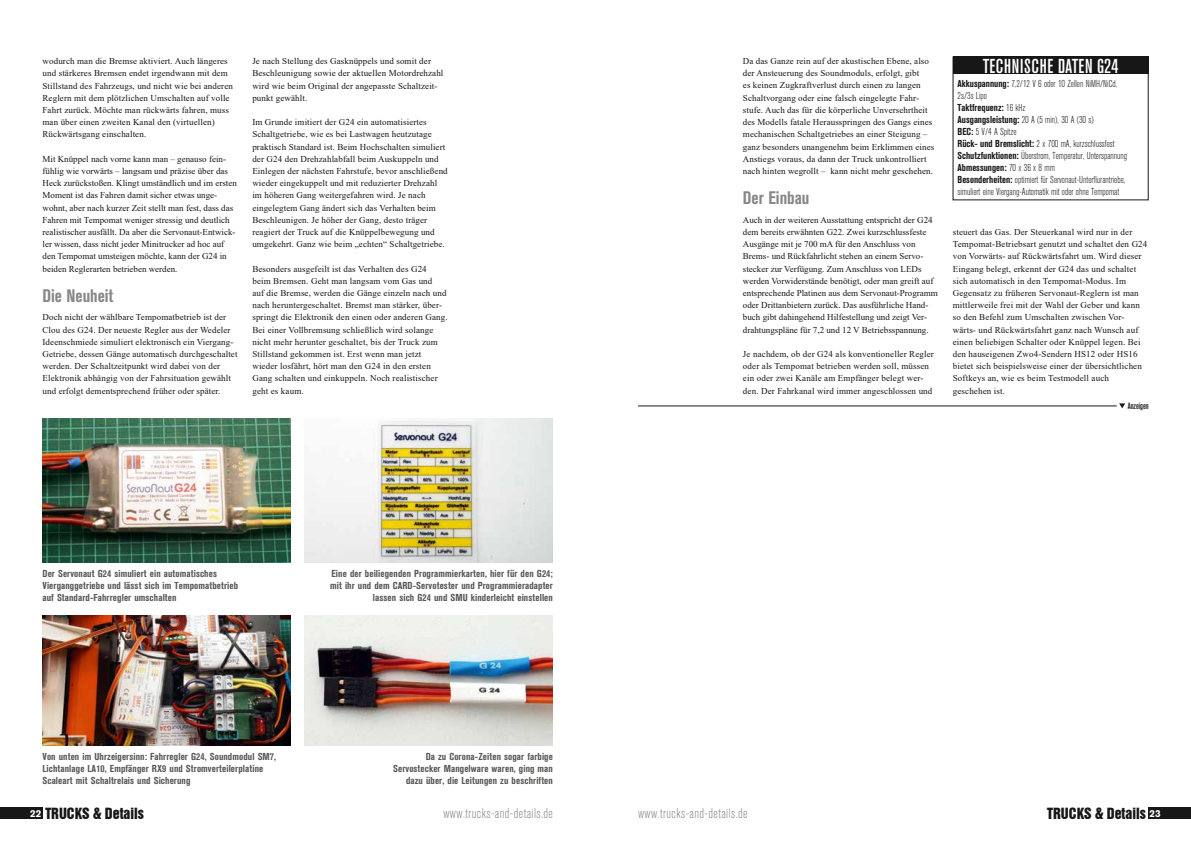
<style>
.page{position:relative;width:1191px;height:842px;background:#fff}
.page>*{position:absolute;margin:0;border:0;box-sizing:border-box;transform-origin:0 0}
.t1{font:500 condensed 20px "Akzidenz Grotesk BE";letter-spacing:.03em;color:#fff}
.t2{font:700 condensed 18px "Akzidenz Grotesk BE";color:#868786}
.t3{font:14.2px "Swiss 921 BT Regular A";color:#181716}
.t4{font:300 condensed 14px "Akzidenz Grotesk BE";letter-spacing:.03em;color:#868786}
.t5{font:700 condensed 10px/12.2px "Akzidenz Grotesk BE";letter-spacing:.01em;color:#565655;scale:1.05 1}
.t6{font:300 condensed 10px/12px "Akzidenz Grotesk BE";color:#181716}
.t7{font:9px/12.2px "Times New Roman";letter-spacing:.01em;color:#181716}
.t8{font:500 condensed 9px "Akzidenz Grotesk BE";color:#181716}
.s1{font-weight:700}
.s2{font-family:"Akzidenz Grotesk BE";font-weight:700;font-size:10px;color:#fff}
</style>
<div class="page">
<div style="left:0;top:807px;width:43px;height:12px;background:#181716"></div>
<div style="left:1148px;top:807px;width:43px;height:12px;background:#181716"></div>
<hr style="left:638px;top:406px;width:478px;height:1px;background:#181716">
<svg style="left:1119px;top:403px;width:6px;height:5px"></svg>
<svg style="left:952px;top:56px;width:196px;height:144px"></svg>
<div style="left:952px;top:57px;width:196px;height:17px;background:#181716"></div>
<img style="left:43px;top:615px;width:248px;height:131px">
<img style="left:305px;top:615px;width:248px;height:131px">
<img style="left:43px;top:418px;width:248px;height:144px">
<img style="left:305px;top:418px;width:248px;height:144px">
<p class="t7" style="left:43px;top:55px;width:192px">wodurch man die Bremse aktiviert. Auch längeres und stärkeres Bremsen endet irgendwann mit dem Stillstand des Fahrzeugs, und nicht wie bei anderen Reglern mit dem plötzlichen Umschalten auf volle Fahrt zurück. Möchte man rückwärts fahren, muss man über einen zweiten Kanal den (virtuellen)<br>Rückwärtsgang einschalten.</p>
<p class="t7" style="left:43px;top:152px;width:196px">Mit Knüppel nach vorne kann man – genauso fein&shy;fühlig wie vorwärts – langsam und präzise über das Heck zurückstoßen. Klingt umständlich und im ersten Moment ist das Fahren damit sicher etwas unge&shy;wohnt, aber nach kurzer Zeit stellt man fest, dass das Fahren mit Tempomat weniger stressig und deutlich realistischer ausfällt. Da aber die Servonaut-Entwick&shy;ler wissen, dass nicht jeder Minitrucker ad hoc auf den Tempomat umsteigen möchte, kann der G24 in beiden Reglerarten betrieben werden.</p>
<h2 class="t2" style="left:43px;top:285px;width:72px">Die Neuheit</h2>
<p class="t7" style="left:43px;top:311px;width:196px">Doch nicht der wählbare Tempomatbetrieb ist der Clou des G24. Der neueste Regler aus der Wedeler Ideenschmiede simuliert elektronisch ein Viergang-Getriebe, dessen Gänge automatisch durchgeschaltet werden. Der Schaltzeitpunkt wird dabei von der Elektronik abhängig von der Fahrsituation gewählt und erfolgt dementsprechend früher oder später.</p>
<p class="t7" style="left:252px;top:55px;width:193px">Je nach Stellung des Gasknüppels und somit der Beschleunigung sowie der aktuellen Motordrehzahl wird wie beim Original der angepasste Schaltzeit&shy;punkt gewählt.</p>
<p class="t7" style="left:252px;top:116px;width:197px">Im Grunde imitiert der G24 ein automatisiertes Schaltgetriebe, wie es bei Lastwagen heutzutage praktisch Standard ist. Beim Hochschalten simuliert der G24 den Drehzahlabfall beim Auskuppeln und Einlegen der nächsten Fahrstufe, bevor anschließend wieder eingekuppelt und mit reduzierter Drehzahl im höheren Gang weitergefahren wird. Je nach eingelegtem Gang ändert sich das Verhalten beim Beschleunigen. Je höher der Gang, desto träger reagiert der Truck auf die Knüppelbewegung und umgekehrt. Ganz wie beim „echten“ Schaltgetriebe.</p>
<p class="t7" style="left:252px;top:262px;width:197px">Besonders ausgefeilt ist das Verhalten des G24<br>beim Bremsen. Geht man langsam vom Gas und<br>auf die Bremse, werden die Gänge einzeln nach und nach heruntergeschaltet. Bremst man stärker, über&shy;springt die Elektronik den einen oder anderen Gang.<br>Bei einer Vollbremsung schließlich wird solange nicht mehr herunter geschaltet, bis der Truck zum Stillstand gekommen ist. Erst wenn man jetzt wieder losfährt, hört man den G24 in den ersten Gang schalten und einkuppeln. Noch realistischer geht es kaum.</p>
<p class="t5" style="left:43px;top:567px;width:188px">Der Servonaut G24 simuliert ein automatisches<br>Vierganggetriebe und lässt sich im Tempomatbetrieb auf Standard-Fahrregler umschalten</p>
<p class="t5" style="left:330px;top:567px;width:214px;text-align:right">Eine der beiliegenden Programmierkarten, hier für den G24; mit ihr und dem CARD-Servotester und Programmieradapter lassen sich G24 und SMU kinderleicht einstellen</p>
<p class="t5" style="left:43px;top:750px;width:224px">Von unten im Uhrzeigersinn: Fahrregler G24, Soundmodul SM7,<br>Lichtanlage LA10, Empfänger RX9 und Stromverteilerplatine<br>Scaleart mit Schaltrelais und Sicherung</p>
<p class="t5" style="left:393px;top:750px;width:154px;text-align:right">Da zu Corona-Zeiten sogar farbige<br>Servostecker Mangelware waren, ging man dazu über, die Leitungen zu beschriften</p>
<p class="t7" style="left:743px;top:55px;width:193px">Da das Ganze rein auf der akustischen Ebene, also der Ansteuerung des Soundmoduls, erfolgt, gibt<br>es keinen Zugkraftverlust durch einen zu langen Schaltvorgang oder eine falsch eingelegte Fahr&shy;stufe. Auch das für die körperliche Unversehrtheit des Modells fatale Herausspringen des Gangs eines mechanischen Schaltgetriebes an einer Steigung – ganz besonders unangenehm beim Erklimmen eines Anstiegs voraus, da dann der Truck unkontrolliert nach hinten wegrollt – kann nicht mehr geschehen.</p>
<h2 class="t2" style="left:743px;top:187px;width:68px">Der Einbau</h2>
<p class="t7" style="left:743px;top:213px;width:196px">Auch in der weiteren Ausstattung entspricht der G24 dem bereits erwähnten G22. Zwei kurzschlussfeste Ausgänge mit je 700 mA für den Anschluss von Brems- und Rückfahrlicht stehen an einem Servo&shy;stecker zur Verfügung. Zum Anschluss von LEDs werden Vorwiderstände benötigt, oder man greift auf entsprechende Platinen aus dem Servonaut-Programm oder Drittanbietern zurück. Das ausführliche Hand&shy;buch gibt dahingehend Hilfestellung und zeigt Ver&shy;drahtungspläne für 7,2 und 12 V Betriebsspannung.</p>
<p class="t7" style="left:743px;top:348px;width:192px">Je nachdem, ob der G24 als konventioneller Regler oder als Tempomat betrieben werden soll, müssen ein oder zwei Kanäle am Empfänger belegt wer&shy;den. Der Fahrkanal wird immer angeschlossen und</p>
<h1 class="t1" style="left:982px;top:55px;width:137px">TECHNISCHE DATEN G24</h1>
<p class="t6" style="left:957px;top:78px;width:171px"><span class="s1">Akkuspannung:</span> 7,2/12 V 6 oder 10 Zellen NiMH/NiCd, 2s/3s Lipo<br><span class="s1">Taktfrequenz:</span> 16 kHz<br><span class="s1">Ausgangsleistung:</span> 20 A (5 min), 30 A (30 s)<br><span class="s1">BEC:</span> 5 V/4 A Spitze<br><span class="s1">Rück- und Bremslicht:</span> 2 x 700 mA, kurzschlussfest <span class="s1">Schutzfunktionen:</span> Überstrom, Temperatur, Unterspannung <span class="s1">Abmessungen:</span> 70 x 36 x 8 mm<br><span class="s1">Besonderheiten:</span> optimiert für Servonaut-Unterflurantriebe, simuliert eine Viergang-Automatik mit oder ohne Tempomat</p>
<p class="t7" style="left:952px;top:226px;width:196px">steuert das Gas. Der Steuerkanal wird nur in der Tempomat-Betriebsart genutzt und schaltet den G24 von Vorwärts- auf Rückwärtsfahrt um. Wird dieser Eingang belegt, erkennt der G24 das und schaltet sich automatisch in den Tempomat-Modus. Im Gegensatz zu früheren Servonaut-Reglern ist man mittlerweile frei mit der Wahl der Geber und kann so den Befehl zum Umschalten zwischen Vor&shy;wärts- und Rückwärtsfahrt ganz nach Wunsch auf einen beliebigen Schalter oder Knüppel legen. Bei den hauseigenen Zwo4-Sendern HS12 oder HS16 bietet sich beispielsweise einer der übersichtlichen Softkeys an, wie es beim Testmodell auch geschehen ist.</p>
<p class="t8" style="left:1127px;top:401px;width:23px">Anzeigen</p>
<h3 class="t3" style="left:30px;top:804px;width:115px"><span class="s2">22</span> TRUCKS &amp; Details</h3>
<h3 class="t4" style="left:443px;top:806px;width:111px">www.trucks-and-details.de</h3>
<h3 class="t4" style="left:638px;top:806px;width:111px">www.trucks-and-details.de</h3>
<h3 class="t3" style="left:1047px;top:804px;width:115px">TRUCKS &amp; Details <span class="s2">23</span></h3>
</div>
